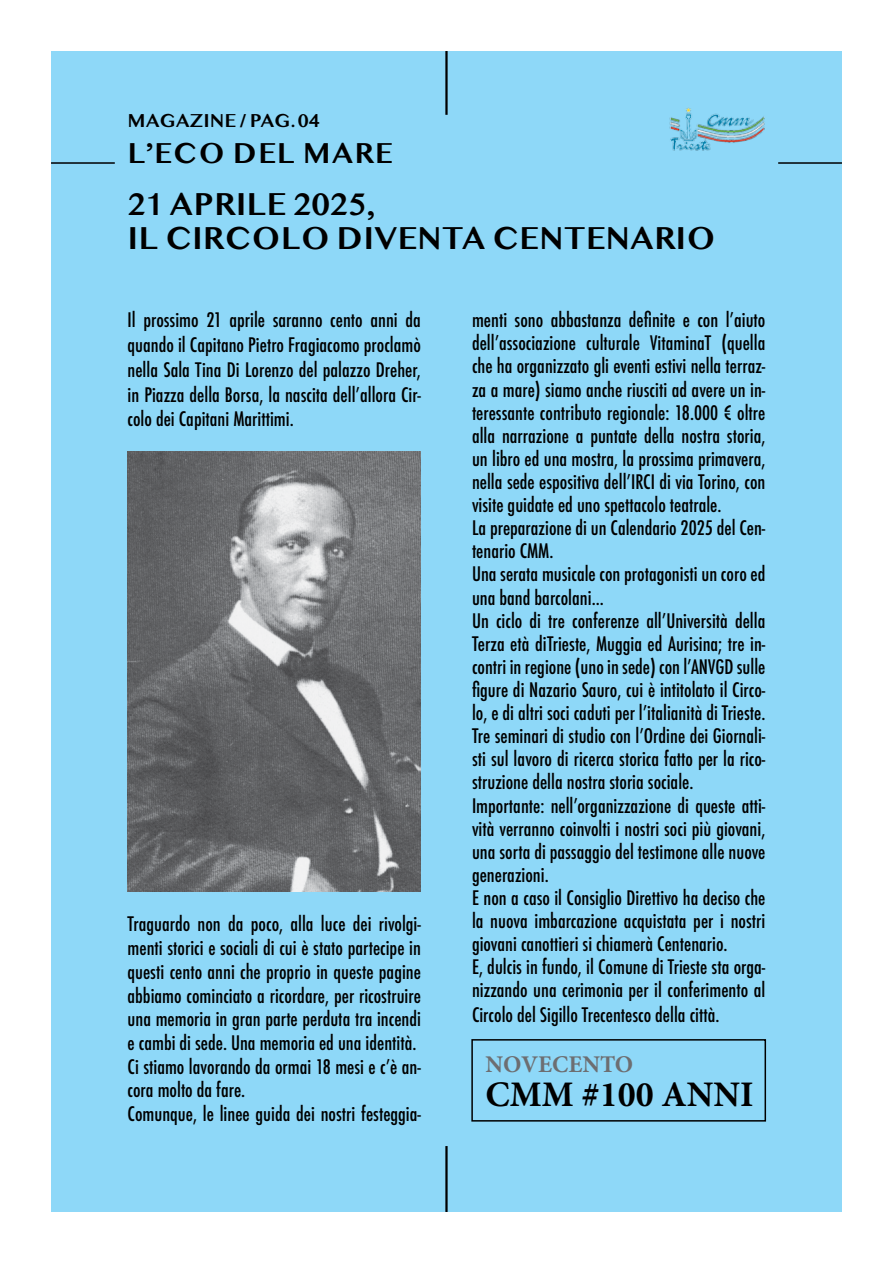
<style>
.page{position:relative;width:893px;height:1263px;background:#fff}
.page>*{position:absolute;margin:0;border:0;box-sizing:border-box;transform-origin:0 0}
.t1{font:700 36px "Minion Pro";color:#000}
.t2{font:700 33px/34.5px "Kannada MN";color:#000}
.t3{font:700 30px "Kannada MN";letter-spacing:.03em;color:#000}
.t4{font:700 24px "Minion Pro";color:#6d6e71}
.t5{font:500 condensed 19.5px/23.1px "Futura";color:#000}
.t6{font:700 19.5px "Kannada MN";color:#000}
</style>
<div class="page">
<div style="left:51px;top:51px;width:791px;height:1161px;background:#8ed8f8"></div>
<hr style="left:445px;top:51px;width:3px;height:64px;background:#000">
<hr style="left:51px;top:162px;width:64px;height:2px;background:#000">
<hr style="left:778px;top:162px;width:64px;height:2px;background:#000">
<hr style="left:445px;top:1146px;width:3px;height:66px;background:#000">
<img style="left:669px;top:107px;width:96px;height:44px">
<div style="left:471px;top:1039px;width:295px;height:82px;border:2px solid #000"></div>
<img style="left:128px;top:451px;width:293px;height:440px">
<p class="t6" style="left:128px;top:109px;width:194px">MAGAZINE / PAG. 04</p>
<h3 class="t3" style="left:128px;top:135px;width:267px">L’ECO DEL MARE</h3>
<h2 class="t2" style="left:128px;top:186px;width:589px">21 APRILE 2025,<br>IL CIRCOLO DIVENTA CENTENARIO</h2>
<p class="t5" style="left:128px;top:308px;width:295px;line-height:24.8px;text-align:justify">Il prossimo 21 aprile saranno cento anni da quando il Capitano Pietro Fragiacomo proclamò nella Sala Tina Di Lorenzo del palazzo Dreher, in Piazza della Borsa, la nascita dell’allora Cir&shy;colo dei Capitani Marittimi.</p>
<p class="t5" style="left:128px;top:912px;width:295px;line-height:23.7px">Traguardo non da poco, alla luce dei rivolgi&shy;menti storici e sociali di cui è stato partecipe in questi cento anni che proprio in queste pagine abbiamo cominciato a ricordare, per ricostruire una memoria in gran parte perduta tra incendi e cambi di sede. Una memoria ed una identità.<br>Ci stiamo lavorando da ormai 18 mesi e c’è an&shy;cora molto da fare.<br>Comunque, le linee guida dei nostri festeggia-</p>
<p class="t5" style="left:472px;top:309px;width:295px">menti sono abbastanza definite e con l’aiuto dell’associazione culturale VitaminaT (quella che ha organizzato gli eventi estivi nella terraz&shy;za a mare) siamo anche riusciti ad avere un in&shy;teressante contributo regionale: 18.000 € oltre alla narrazione a puntate della nostra storia, un libro ed una mostra, la prossima primavera, nella sede espositiva dell’IRCI di via Torino, con visite guidate ed uno spettacolo teatrale.<br>La preparazione di un Calendario 2025 del Cen&shy;tenario CMM.<br>Una serata musicale con protagonisti un coro ed una band barcolani...<br>Un ciclo di tre conferenze all’Università della Terza età diTrieste, Muggia ed Aurisina; tre in&shy;contri in regione (uno in sede) con l’ANVGD sulle figure di Nazario Sauro, cui è intitolato il Circo&shy;lo, e di altri soci caduti per l’italianità di Trieste.<br>Tre seminari di studio con l’Ordine dei Giornali&shy;sti sul lavoro di ricerca storica fatto per la rico&shy;struzione della nostra storia sociale.<br>Importante: nell’organizzazione di queste atti&shy;vità verranno coinvolti i nostri soci più giovani, una sorta di passaggio del testimone alle nuove generazioni.<br>E non a caso il Consiglio Direttivo ha deciso che la nuova imbarcazione acquistata per i nostri giovani canottieri si chiamerà Centenario.<br>E, dulcis in fundo, il Comune di Trieste sta orga&shy;nizzando una cerimonia per il conferimento al Circolo del Sigillo Trecentesco della città.</p>
<p class="t4" style="left:486px;top:1047px;width:149px">NOVECENTO</p>
<h1 class="t1" style="left:486px;top:1069px;width:270px">CMM #100 ANNI</h1>
</div>
